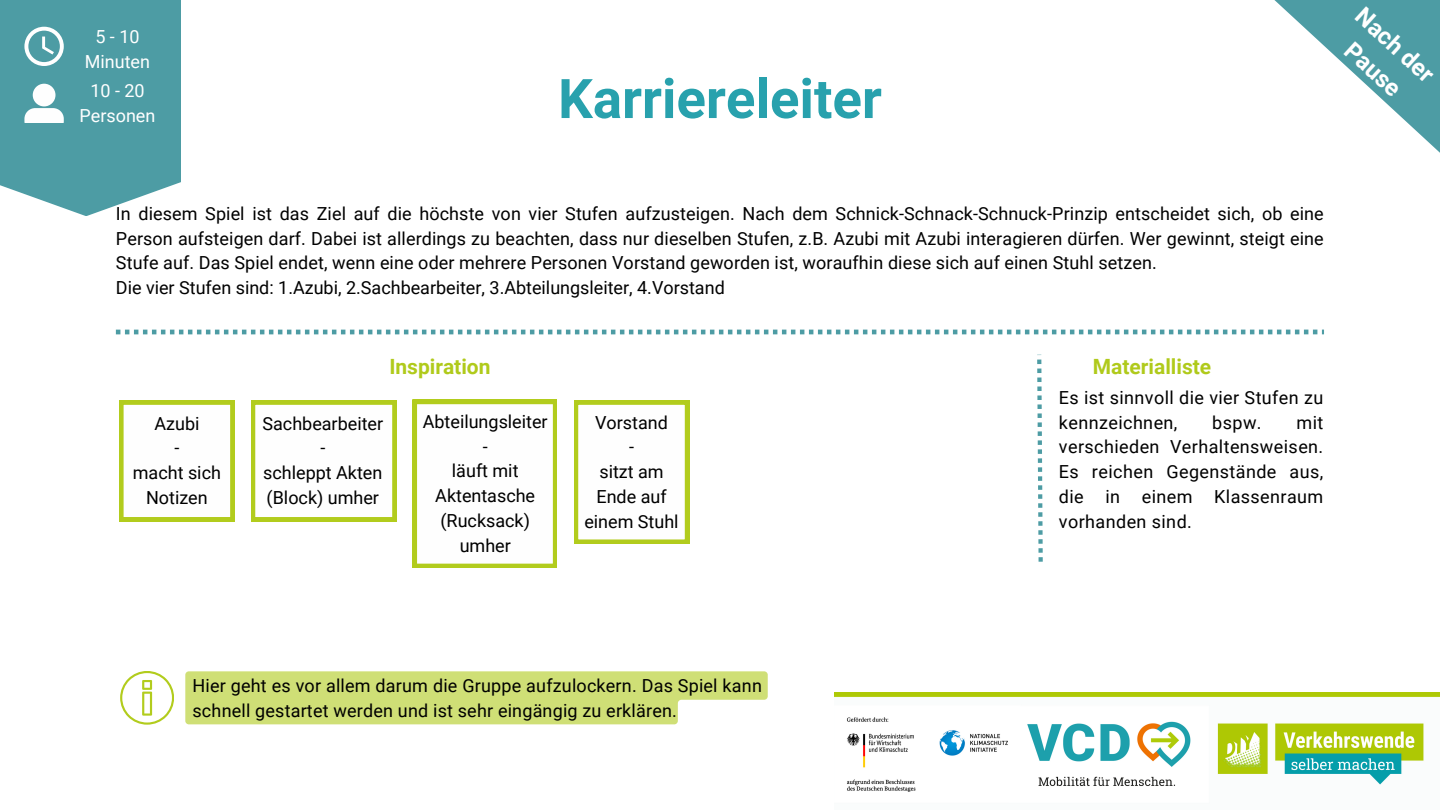
<style>
.page{position:relative;width:1440px;height:810px;background:#fff}
.page>*{position:absolute;margin:0;border:0;box-sizing:border-box;transform-origin:0 0}
.t1{font:700 54.6px "Roboto";color:#28a1ad}
.t2{font:700 24px/32.7px "Roboto";color:#fff;text-align:center}
.t3{font:700 21px "Roboto";color:#b0ca1b}
.t4{font:18px/24.8px "Roboto";letter-spacing:.005em;color:#000;text-align:center}
.t5{font:18px/24.8px "Roboto";letter-spacing:.025em;color:#000}
.t6{font:18px/24.8px "Roboto";color:#fff;text-align:center}
</style>
<div class="page">
<div style="left:115px;top:396px;width:124px;height:130px;border:9px solid #b2cc1d"></div>
<div style="left:246px;top:396px;width:155px;height:130px;border:9px solid #b2cc1d"></div>
<div style="left:408px;top:395px;width:154px;height:178px;border:9px solid #b2cc1d"></div>
<svg style="left:116px;top:330px;width:1208px;height:4px"></svg>
<div style="left:569px;top:396px;width:125px;height:152px;border:9px solid #b2cc1d"></div>
<div style="left:0;top:0;width:181px;height:216px;background:#4d9ca4"></div>
<svg style="left:24px;top:27px;width:40px;height:39px"></svg>
<svg style="left:24px;top:84px;width:40px;height:39px"></svg>
<svg style="left:120px;top:671px;width:54px;height:54px"></svg>
<svg style="left:185px;top:671px;width:583px;height:53px"></svg>
<svg style="left:1037px;top:355px;width:6px;height:207px"></svg>
<svg style="left:1274px;top:0;width:166px;height:153px"></svg>
<img style="left:835px;top:693px;width:605px;height:99px">
<p class="t6" style="left:85px;top:25px;width:67px">5 - 10<br>Minuten</p>
<p class="t6" style="left:90px;top:79px;width:56px">10 - 20</p>
<p class="t6" style="left:80px;top:103px;width:77px">Personen</p>
<p class="t1" style="left:558px;top:67px;width:325px">Karriereleiter</p>
<p class="t2" style="left:1370px;top:0;width:98px;rotate:42deg">Nach der<br>Pause</p>
<p class="t4" style="left:116px;top:201px;width:1209px;text-align:justify">In diesem Spiel ist das Ziel auf die höchste von vier Stufen aufzusteigen. Nach dem Schnick-Schnack-Schnuck-Prinzip entscheidet sich, ob eine Person aufsteigen darf. Dabei ist allerdings zu beachten, dass nur dieselben Stufen, z.B. Azubi mit Azubi interagieren dürfen. Wer gewinnt, steigt eine Stufe auf. Das Spiel endet, wenn eine oder mehrere Personen Vorstand geworden ist, woraufhin diese sich auf einen Stuhl setzen.</p>
<p class="t4" style="left:116px;top:276px;width:610px">Die vier Stufen sind: 1.Azubi, 2.Sachbearbeiter, 3.Abteilungsleiter, 4.Vorstand</p>
<p class="t4" style="left:154px;top:411px;width:47px">Azubi</p>
<p class="t4" style="left:174px;top:436px;width:6px">-</p>
<p class="t4" style="left:133px;top:461px;width:90px">macht sich<br>Notizen</p>
<p class="t3" style="left:389px;top:354px;width:103px">Inspiration</p>
<p class="t3" style="left:1093px;top:354px;width:120px">Materialliste</p>
<p class="t4" style="left:262px;top:411px;width:122px">Sachbearbeiter -</p>
<p class="t4" style="left:263px;top:461px;width:121px;text-align:left">schleppt Akten (Block) umher</p>
<p class="t4" style="left:423px;top:409px;width:126px">Abteilungsleiter -</p>
<p class="t4" style="left:435px;top:459px;width:101px">läuft mit<br>Aktentasche (Rucksack) umher</p>
<p class="t4" style="left:595px;top:410px;width:74px">Vorstand</p>
<p class="t4" style="left:629px;top:435px;width:6px">-</p>
<p class="t4" style="left:584px;top:459px;width:96px">sitzt am<br>Ende auf einem Stuhl</p>
<p class="t5" style="left:1059px;top:385px;width:266px">Es ist sinnvoll die vier Stufen zu kennzeichnen,</p>
<p class="t4" style="left:1212px;top:410px;width:51px">bspw.</p>
<p class="t4" style="left:1059px;top:410px;width:266px;text-align:justify;text-indent:238px">mit verschieden Verhaltensweisen.<br>Es reichen Gegenstände aus, die in einem Klassenraum vorhanden sind.</p>
<p class="t4" style="left:193px;top:673px;width:571px;text-align:left">Hier geht es vor allem darum die Gruppe aufzulockern. Das Spiel kann schnell gestartet werden und ist sehr eingängig zu erklären.</p>
</div>
